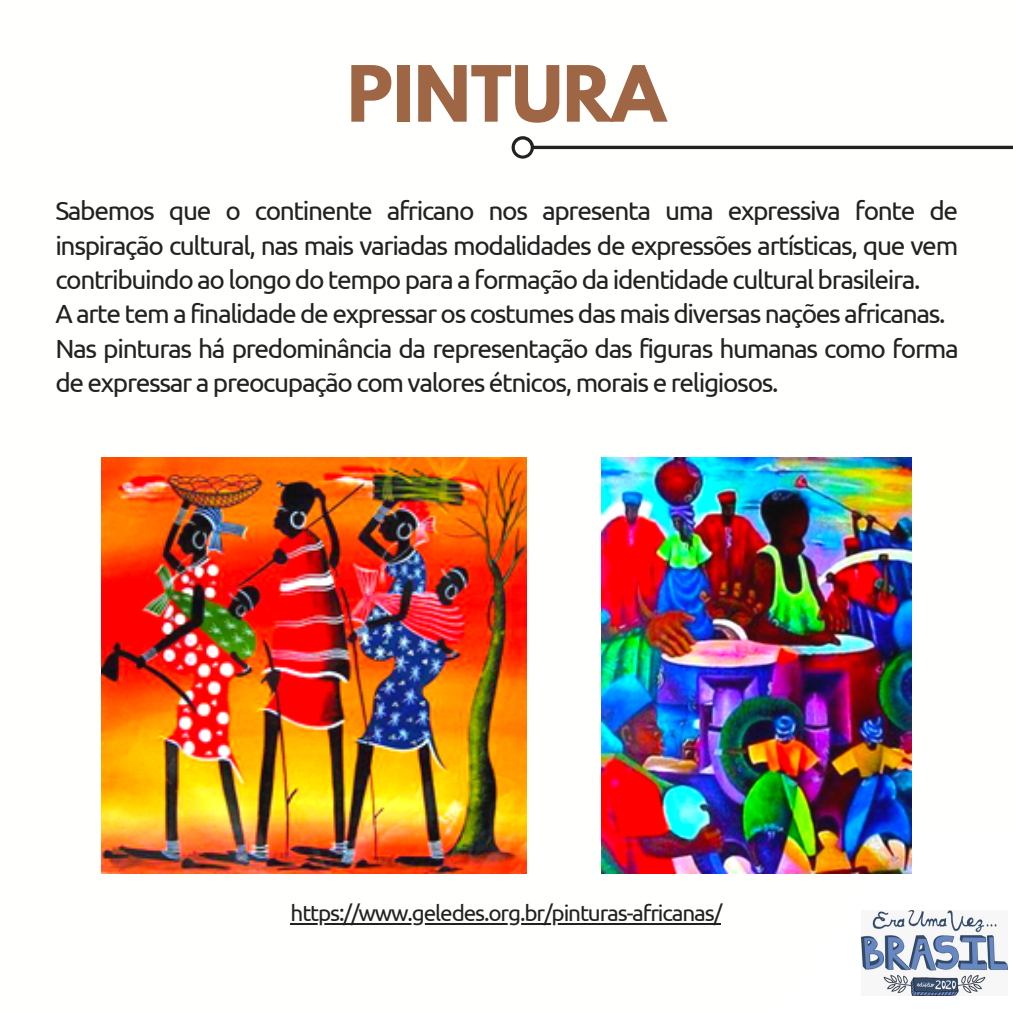
<style>
.page{position:relative;width:1013px;height:1013px;background:#fff}
.page>*{position:absolute;margin:0;border:0;box-sizing:border-box;transform-origin:0 0}
.t1{font:700 68.62px "League Spartan";color:#9f6646}
.t2{font:26.25px/34.4px "Ubuntu";letter-spacing:-.05em;color:#222}
.t3{font:22.5px "Ubuntu";letter-spacing:-.05em;color:#222}
</style>
<div class="page">
<svg style="left:649px;top:770px;width:359px;height:226px"></svg>
<img style="left:861px;top:910px;width:146px;height:85px">
<svg style="left:511px;top:136px;width:501px;height:23px"></svg>
<img style="left:101px;top:457px;width:425px;height:416px">
<img style="left:601px;top:457px;width:310px;height:416px">
<hr style="left:290px;top:923px;width:431px;height:2px;background:#222">
<h1 class="t1" style="left:347px;top:60px;width:320px">PINTURA</h1>
<p class="t2" style="left:55px;top:193px;width:905px">Sabemos que o continente africano nos apresenta uma expressiva fonte de inspiração cultural, nas mais variadas modalidades de expressões artísticas, que vem contribuindo ao longo do tempo para a formação da identidade cultural brasileira.<br>A arte tem a finalidade de expressar os costumes das mais diversas nações africanas.<br>Nas pinturas há predominância da representação das figuras humanas como forma de expressar a preocupação com valores étnicos, morais e religiosos.</p>
<p class="t3" style="left:290px;top:900px;width:433px">https://www.geledes.org.br/pinturas-africanas/</p>
</div>
